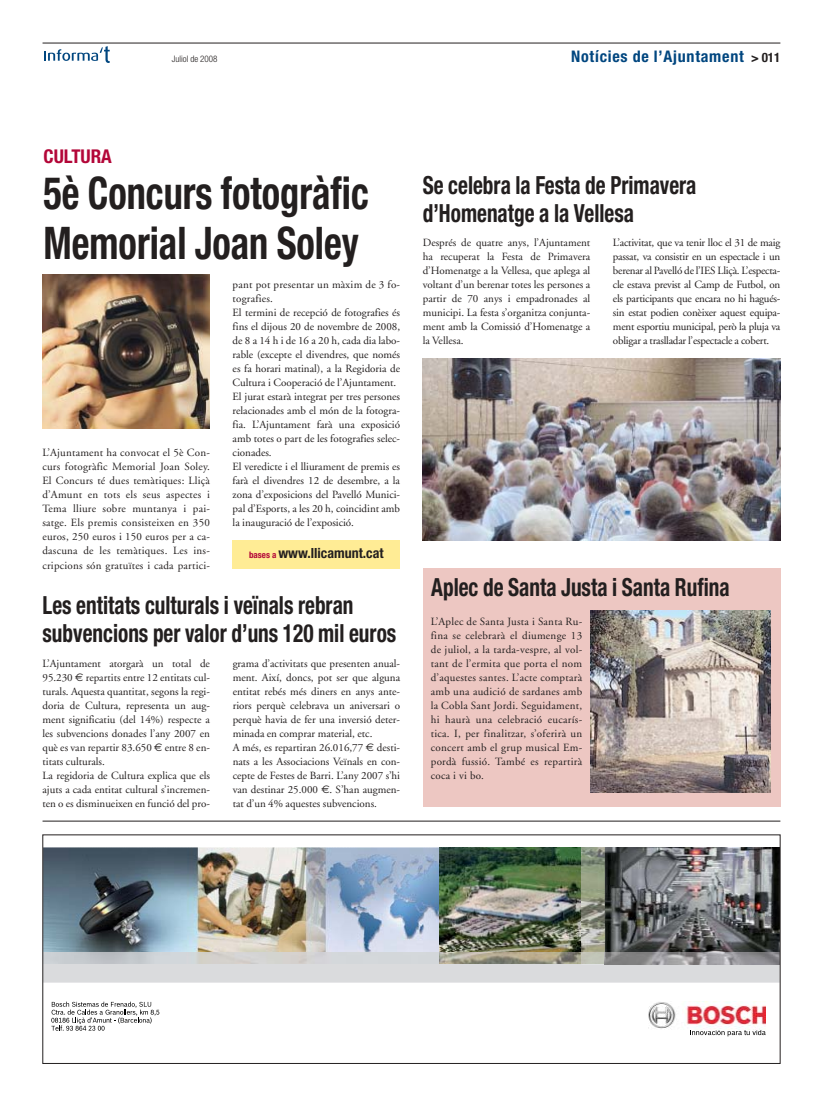
<style>
.page{position:relative;width:823px;height:1106px;background:#fff}
.page>*{position:absolute;margin:0;border:0;box-sizing:border-box;transform-origin:0 0}
.t1{font:700 condensed 45px/50px "Helvetica Neue";color:#231f1f;scale:.85 1}
.t2{font:700 condensed 25px/28px "Helvetica Neue";color:#231f1f;scale:.85 1}
.t3{font:700 condensed 19px "Helvetica Neue";color:#b30638}
.t4{font:700 condensed 16px "Helvetica Neue";letter-spacing:.05em;color:#00467f}
.t5{font:700 condensed 14px "Helvetica Neue";color:#231f1f}
.t6{font:11px/14px "Adobe Garamond";color:#231f1f;text-align:justify}
.t7{font:300 condensed 9px "Helvetica Neue";color:#231f1f}
.s1{font-size:13px;color:#231f1f}
.s2{font-size:9px;color:#b30638}
.s3{font-family:"Euro Sans"}
</style>
<div class="page">
<hr style="left:42px;top:43px;width:738px;height:1px;background:#231f1f">
<svg style="left:44px;top:46px;width:66px;height:17px"></svg>
<img style="left:422px;top:358px;width:358px;height:182px">
<hr style="left:42px;top:820px;width:738px;height:1px;background:#231f1f">
<img style="left:44px;top:847px;width:395px;height:105px">
<img style="left:604px;top:847px;width:174px;height:105px">
<img style="left:439px;top:847px;width:165px;height:105px">
<svg style="left:581px;top:847px;width:23px;height:1px"></svg>
<svg style="left:51px;top:1001px;width:108px;height:29px"></svg>
<svg style="left:690px;top:1029px;width:75px;height:7px"></svg>
<svg style="left:44px;top:952px;width:734px;height:30px;background:#cbcccc"></svg>
<img style="left:648px;top:1001px;width:117px;height:28px">
<img style="left:42px;top:274px;width:168px;height:154px">
<div style="left:422px;top:568px;width:358px;height:238px;background:#edc7c2"></div>
<img style="left:590px;top:610px;width:180px;height:182px">
<div style="left:232px;top:540px;width:168px;height:28px;background:#ffec95"></div>
<h3 class="t3" style="left:43px;top:149px;width:70px">CULTURA</h3>
<p class="t7" style="left:172px;top:55px;width:47px">Juliol de 2008</p>
<h3 class="t4" style="left:570px;top:50px;width:211px">Notícies de l’Ajuntament <span class="s1">&gt; 011</span></h3>
<h1 class="t1" style="left:43px;top:172px;width:384px">5è Concurs fotogràfic<br>Memorial Joan Soley</h1>
<p class="t6" style="left:42px;top:447px;width:169px">L’Ajuntament ha convocat el 5è Con&shy;curs fotogràfic Memorial Joan Soley.<br>El Concurs té dues temàtiques: Lliçà d’Amunt en tots els seus aspectes i Tema lliure sobre muntanya i pai&shy;satge. Els premis consisteixen en 350 euros, 250 euros i 150 euros per a ca&shy;dascuna de les temàtiques. Les ins&shy;cripcions són gratuïtes i cada partici-</p>
<p class="t6" style="left:232px;top:279px;width:169px;text-align:left">pant pot presentar un màxim de 3 fo&shy;tografies.<br>El termini de recepció de fotografies és fins el dijous 20 de novembre de 2008, de 8 a 14 h i de 16 a 20 h, cada dia labo&shy;rable (excepte el divendres, que només es fa horari matinal), a la Regidoria de Cultura i Cooperació de l’Ajuntament.<br>El jurat estarà integrat per tres persones relacionades amb el món de la fotogra&shy;fia. L’Ajuntament farà una exposició amb totes o part de les fotografies selec&shy;cionades.<br>El veredicte i el lliurament de premis es farà el divendres 12 de desembre, a la zona d’exposicions del Pavelló Munici&shy;pal d’Esports, a les 20 h, coincidint amb la inauguració de l’exposició.</p>
<p class="t5" style="left:249px;top:548px;width:136px"><span class="s2">bases a</span> www.llicamunt.cat</p>
<h2 class="t2" style="left:42px;top:593px;width:417px">Les entitats culturals i veïnals rebran subvencions per valor d’uns 120 mil euros</h2>
<p class="t6" style="left:42px;top:657px;width:169px;text-align:left">L’Ajuntament atorgarà un total de 95.230 <span class="s3">€</span> repartits entre 12 entitats cul&shy;turals. Aquesta quantitat, segons la regi&shy;doria de Cultura, representa un aug&shy;ment significatiu (del 14%) respecte a les subvencions donades l’any 2007 en què es van repartir 83.650 <span class="s3">€</span> entre 8 en&shy;titats culturals.<br>La regidoria de Cultura explica que els ajuts a cada entitat cultural s’incremen&shy;ten o es disminueixen en funció del pro-</p>
<p class="t6" style="left:232px;top:657px;width:169px;text-align:left">grama d’activitats que presenten anual&shy;ment. Així, doncs, pot ser que alguna entitat rebés més diners en anys ante&shy;riors perquè celebrava un aniversari o perquè havia de fer una inversió deter&shy;minada en comprar material, etc.<br>A més, es repartiran 26.016,77 <span class="s3">€</span> desti&shy;nats a les Associacions Veïnals en con&shy;cepte de Festes de Barri. L’any 2007 s’hi van destinar 25.000 <span class="s3">€</span>. S’han augmen&shy;tat d’un 4% aquestes subvencions.</p>
<h2 class="t2" style="left:422px;top:173px;width:323px">Se celebra la Festa de Primavera d’Homenatge a la Vellesa</h2>
<p class="t6" style="left:422px;top:237px;width:169px">Després de quatre anys, l’Ajuntament ha recuperat la Festa de Primavera d’Homenatge a la Vellesa, que aplega al voltant d’un berenar totes les persones a partir de 70 anys i empadronades al municipi. La festa s’organitza conjunta&shy;ment amb la Comissió d’Homenatge a la Vellesa.</p>
<p class="t6" style="left:612px;top:237px;width:169px">L’activitat, que va tenir lloc el 31 de maig passat, va consistir en un espectacle i un berenar al Pavelló de l’IES Lliçà. L’especta&shy;cle estava previst al Camp de Futbol, on els participants que encara no hi hagués&shy;sin estat podien conèixer aquest equipa&shy;ment esportiu municipal, però la pluja va obligar a traslladar l’espectacle a cobert.</p>
<h2 class="t2" style="left:431px;top:575px;width:352px">Aplec de Santa Justa i Santa Rufina</h2>
<p class="t6" style="left:430px;top:615px;width:153px">L’Aplec de Santa Justa i Santa Ru&shy;fina se celebrarà el diumenge 13 de juliol, a la tarda-vespre, al vol&shy;tant de l’ermita que porta el nom d’aquestes santes. L’acte comptarà amb una audició de sardanes amb la Cobla Sant Jordi. Seguidament, hi haurà una celebració eucarís&shy;tica. I, per finalitzar, s’oferirà un concert amb el grup musical Em&shy;pordà fussió. També es repartirà coca i vi bo.</p>
</div>
